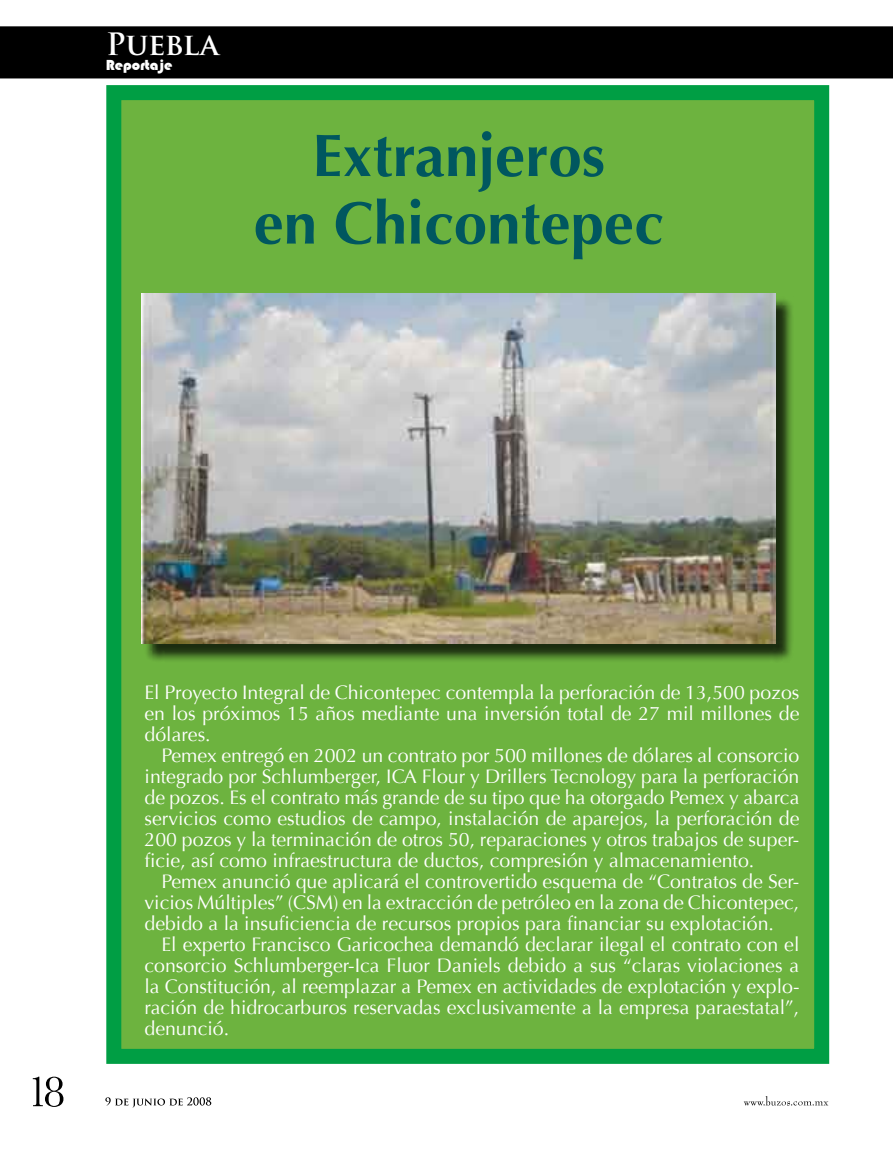
<style>
.page{position:relative;width:893px;height:1149px;background:#fff}
.page>*{position:absolute;margin:0;border:0;box-sizing:border-box;transform-origin:0 0}
.t1{font:700 60px/67.5px "Optima";color:#00575f;text-align:center}
.t2{font:700 30px "Trajan Pro";letter-spacing:-.02em;color:#fff}
.t3{font:19.5px/21px "Optima";color:#fff;text-align:justify}
.t4{font:15px "Bauhaus 93";color:#fff}
</style>
<div class="page">
<div style="left:0;top:26px;width:893px;height:52px;background:#000"></div>
<svg style="left:33px;top:1076px;width:30px;height:30px"></svg>
<svg style="left:105px;top:1097px;width:106px;height:10px"></svg>
<svg style="left:744px;top:1096px;width:84px;height:9px"></svg>
<div style="left:106px;top:85px;width:723px;height:978px;background:#6db33f;border:15px solid #009e44"></div>
<div style="left:143px;top:296px;width:651px;height:366px;background:#000;opacity:.75"></div>
<img style="left:141px;top:294px;width:634px;height:349px">
<h2 class="t2" style="left:106px;top:26px;width:114px">Puebla</h2>
<p class="t4" style="left:106px;top:57px;width:68px">Reportaje</p>
<h1 class="t1" style="left:254px;top:123px;width:412px">Extranjeros<br>en Chicontepec</h1>
<p class="t3" style="left:145px;top:681px;width:656px">El Proyecto Integral de Chicontepec contempla la perforación de 13,500 pozos en los próximos 15 años mediante una inversión total de 27 mil millones de dólares.</p>
<p class="t3" style="left:145px;top:744px;width:656px;text-indent:17px">Pemex entregó en 2002 un contrato por 500 millones de dólares al consorcio integrado por Schlumberger, ICA Flour y Drillers Tecnology para la perforación de pozos. Es el contrato más grande de su tipo que ha otorgado Pemex y abarca servicios como estudios de campo, instalación de aparejos, la perforación de 200 pozos y la terminación de otros 50, reparaciones y otros trabajos de super&shy;ficie, así como infraestructura de ductos, compresión y almacenamiento.</p>
<p class="t3" style="left:145px;top:870px;width:656px;text-indent:17px">Pemex anunció que aplicará el controvertido esquema de “Contratos de Ser&shy;vicios Múltiples” (CSM) en la extracción de petróleo en la zona de Chicontepec, debido a la insuficiencia de recursos propios para financiar su explotación.</p>
<p class="t3" style="left:145px;top:933px;width:656px;text-indent:17px">El experto Francisco Garicochea demandó declarar ilegal el contrato con el consorcio Schlumberger-Ica Fluor Daniels debido a sus “claras violaciones a la Constitución, al reemplazar a Pemex en actividades de explotación y explo&shy;ración de hidrocarburos reservadas exclusivamente a la empresa paraestatal”, denunció.</p>
</div>
